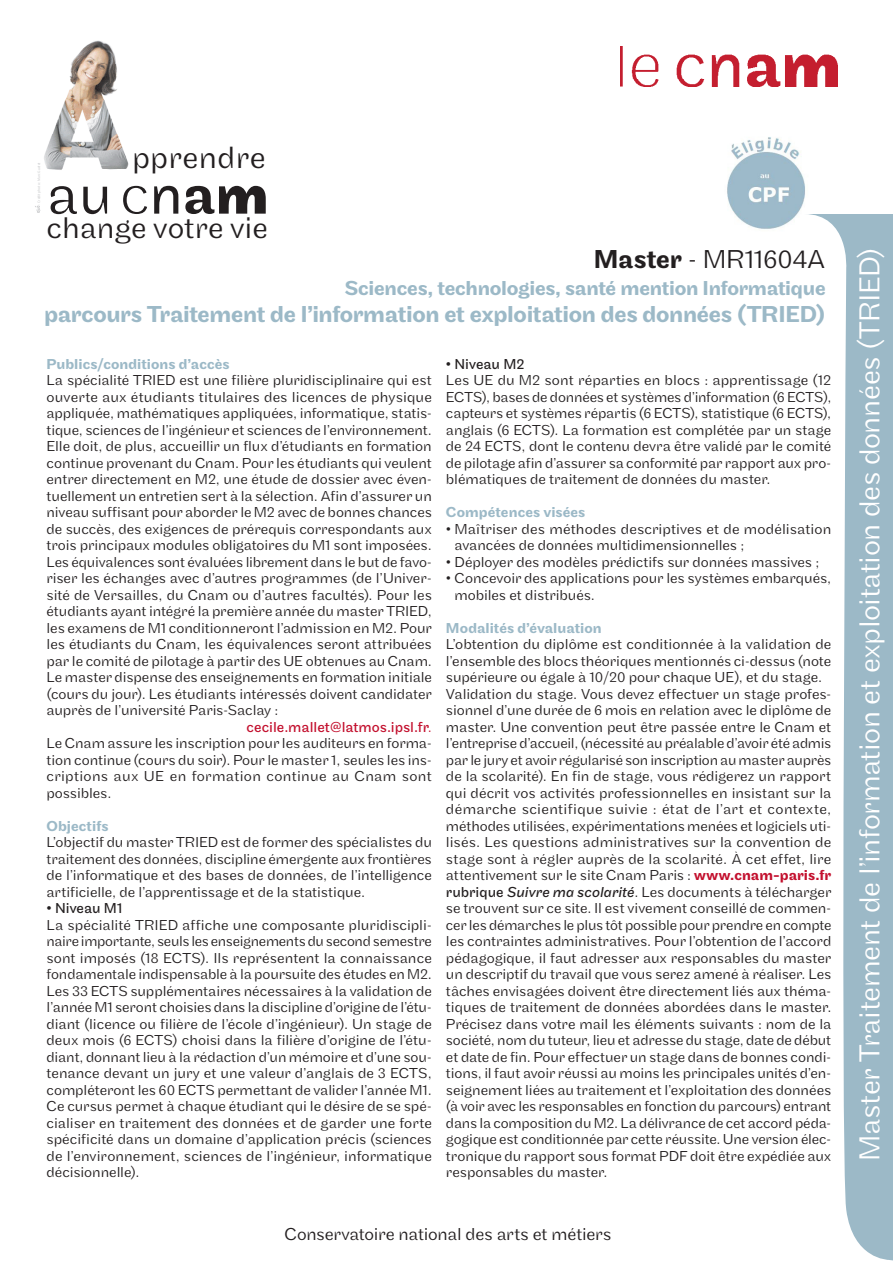
<style>
.page{position:relative;width:893px;height:1263px;background:#fff}
.page>*{position:absolute;margin:0;border:0;box-sizing:border-box;transform-origin:0 0}
.t1{font:300 58.65px "Maple";color:#231f20}
.t2{font:300 32.1px "Maple";letter-spacing:.015em;color:#231f20}
.t3{font:300 31.2px "Maple";color:#231f20}
.t4{font:300 30px "Maple";letter-spacing:-.015em;color:#fff}
.en_tete{font:300 27px "Maple";letter-spacing:-.005em;color:#231f20}
.en_tete-2{font:500 24px "Maple";letter-spacing:-.015em;color:#9cb9c7}
.en_tete-3{font:500 21px "Maple";letter-spacing:-.015em;color:#9cb9c7}
.Texte_courant{font:300 18px "Maple";letter-spacing:-.01em;color:#231f20}
.texte{font:300 15px/16.5px "Maple";color:#231f20;text-align:justify}
.texte-2{font:500 15px "Maple";letter-spacing:.005em;color:#9cb9c7}
.Texte_courant-2{font:500 15px "Maple";letter-spacing:.005em;color:#9cb9c7}
.texte-3{font:15px "Maple";color:#c3102e}
.texte-4{font:15px "Maple";color:#231f20}
.t5{font:3.6px "Myriad Pro";color:#c7c8ca}
.s1{font-weight:500}
.s2{font-weight:500;color:#c3102e}
.s3{font-weight:400}
.s4{font-weight:400;font-style:italic}
.s5{font-weight:300}
</style>
<div class="page">
<img style="left:727px;top:137px;width:78px;height:92px">
<svg style="left:804px;top:213px;width:89px;height:1048px;fill:#9cb9c7"></svg>
<img style="left:621px;top:47px;width:217px;height:40px">
<svg style="left:123px;top:186px;width:24px;height:28px"></svg>
<svg style="left:154px;top:186px;width:24px;height:28px"></svg>
<svg style="left:185px;top:186px;width:81px;height:28px"></svg>
<img style="left:44px;top:40px;width:85px;height:130px">
<svg style="left:35px;top:206px;width:6px;height:7px"></svg>
<p class="t5" style="left:37px;top:205px;width:44px;rotate:-90deg">- Crédit photo : Marc Guéret</p>
<p class="t1" style="left:47px;top:161px;width:67px">au</p>
<p class="t2" style="left:132px;top:139px;width:135px">pprendre</p>
<p class="t3" style="left:47px;top:210px;width:223px">change votre vie</p>
<p class="en_tete" style="left:594px;top:243px;width:233px"><span class="s1">Master</span> - MR11604A</p>
<p class="en_tete-3" style="left:344px;top:276px;width:483px">Sciences, technologies, santé mention Informatique</p>
<p class="en_tete-2" style="left:44px;top:300px;width:783px">parcours Traitement de l’information et exploitation des données (TRIED)</p>
<p class="texte-4" style="left:446px;top:355px;width:80px">• Niveau M2</p>
<p class="texte" style="left:446px;top:372px;width:387px">Les UE du M2 sont réparties en blocs : apprentissage (12<br>ECTS), bases de données et systèmes d’information (6 ECTS), capteurs et systèmes répartis (6 ECTS), statistique (6 ECTS), anglais (6 ECTS). La formation est complétée par un stage de 24 ECTS, dont le contenu devra être validé par le comité de pilotage afin d’assurer sa conformité par rapport aux pro&shy;blématiques de traitement de données du master.</p>
<p class="texte-2" style="left:446px;top:504px;width:141px">Compétences visées</p>
<p class="texte" style="left:454px;top:521px;width:378px;text-indent:-9px">• Maîtriser des méthodes descriptives et de modélisation avancées de données multidimensionnelles ;</p>
<p class="texte" style="left:446px;top:554px;width:375px">• Déployer des modèles prédictifs sur données massives ;</p>
<p class="texte" style="left:454px;top:570px;width:378px;text-indent:-9px">• Concevoir des applications pour les systèmes embarqués, mobiles et distribués.</p>
<p class="texte-2" style="left:446px;top:619px;width:157px">Modalités d’évaluation</p>
<p class="texte" style="left:446px;top:636px;width:387px">L’obtention du diplôme est conditionnée à la validation de l’ensemble des blocs théoriques mentionnés ci-dessus (note supérieure ou égale à 10/20 pour chaque UE), et du stage.</p>
<p class="texte" style="left:446px;top:686px;width:387px">Validation du stage. Vous devez effectuer un stage profes&shy;sionnel d’une durée de 6 mois en relation avec le diplôme de master. Une convention peut être passée entre le Cnam et l’entreprise d’accueil, (nécessité au préalable d’avoir été admis par le jury et avoir régularisé son inscription au master auprès de la scolarité). En fin de stage, vous rédigerez un rapport qui décrit vos activités professionnelles en insistant sur la démarche scientifique suivie : état de l’art et contexte, méthodes utilisées, expérimentations menées et logiciels uti&shy;lisés. Les questions administratives sur la convention de stage sont à régler auprès de la scolarité. À cet effet, lire attentivement sur le site Cnam Paris : <span class="s2">www.cnam-paris.fr </span><span class="s3">rubrique</span> <span class="s4">Suivre ma scolarité</span>. Les documents à télécharger se trouvent sur ce site. Il est vivement conseillé de commen&shy;cer les démarches le plus tôt possible pour prendre en compte les contraintes administratives. Pour l’obtention de l’accord pédagogique, il faut adresser aux responsables du master un descriptif du travail que vous serez amené à réaliser. Les tâches envisagées doivent être directement liés aux théma&shy;tiques de traitement de données abordées dans le master.<br>Précisez dans votre mail les éléments suivants : nom de la société, nom du tuteur, lieu et adresse du stage, date de début et date de fin. Pour effectuer un stage dans de bonnes condi&shy;tions, il faut avoir réussi au moins les principales unités d’en&shy;seignement liées au traitement et l’exploitation des données (à voir avec les responsables en fonction du parcours) entrant dans la composition du M2. La délivrance de cet accord péda&shy;gogique est conditionnée par cette réussite. Une version élec&shy;tronique du rapport sous format PDF doit être expédiée aux responsables du master.</p>
<p class="Texte_courant-2" style="left:47px;top:355px;width:185px">Publics/conditions d’accès</p>
<p class="texte" style="left:47px;top:372px;width:387px">La spécialité TRIED est une filière pluridisciplinaire qui est ouverte aux étudiants titulaires des licences de physique appliquée, mathématiques appliquées, informatique, statis&shy;tique, sciences de l’ingénieur et sciences de l’environnement.<br>Elle doit, de plus, accueillir un flux d’étudiants en formation continue provenant du Cnam. Pour les étudiants qui veulent entrer directement en M2, une étude de dossier avec éven&shy;tuellement un entretien sert à la sélection. Afin d’assurer un niveau suffisant pour aborder le M2 avec de bonnes chances de succès, des exigences de prérequis correspondants aux trois principaux modules obligatoires du M1 sont imposées.<br>Les équivalences sont évaluées librement dans le but de favo&shy;riser les échanges avec d’autres programmes (de l’Univer&shy;sité de Versailles, du Cnam ou d’autres facultés). Pour les étudiants ayant intégré la première année du master TRIED, les examens de M1 conditionneront l’admission en M2. Pour les étudiants du Cnam, les équivalences seront attribuées par le comité de pilotage à partir des UE obtenues au Cnam.</p>
<p class="texte" style="left:47px;top:669px;width:387px">Le master dispense des enseignements en formation initiale (cours du jour). Les étudiants intéressés doivent candidater auprès de l’université Paris-Saclay :</p>
<p class="texte-3" style="left:247px;top:718px;width:187px">cecile.mallet@latmos.ipsl.fr<span class="s5">.</span></p>
<p class="texte" style="left:47px;top:735px;width:387px">Le Cnam assure les inscription pour les auditeurs en forma&shy;tion continue (cours du soir). Pour le master 1, seules les ins&shy;criptions aux UE en formation continue au Cnam sont possibles.</p>
<p class="Texte_courant-2" style="left:47px;top:817px;width:64px">Objectifs</p>
<p class="texte" style="left:47px;top:834px;width:387px">L’objectif du master TRIED est de former des spécialistes du traitement des données, discipline émergente aux frontières de l’informatique et des bases de données, de l’intelligence artificielle, de l’apprentissage et de la statistique.</p>
<p class="texte-4" style="left:47px;top:900px;width:77px">• Niveau M1</p>
<p class="texte" style="left:47px;top:917px;width:387px">La spécialité TRIED affiche une composante pluridiscipli&shy;naire importante, seuls les enseignements du second semestre sont imposés (18 ECTS). Ils représentent la connaissance fondamentale indispensable à la poursuite des études en M2.</p>
<p class="texte" style="left:47px;top:983px;width:387px">Les 33 ECTS supplémentaires nécessaires à la validation de l’année M1 seront choisies dans la discipline d’origine de l’étu&shy;diant (licence ou filière de l’école d’ingénieur). Un stage de deux mois (6 ECTS) choisi dans la filière d’origine de l’étu&shy;diant, donnant lieu à la rédaction d’un mémoire et d’une sou&shy;tenance devant un jury et une valeur d’anglais de 3 ECTS, compléteront les 60 ECTS permettant de valider l’année M1.</p>
<p class="texte" style="left:47px;top:1098px;width:387px">Ce cursus permet à chaque étudiant qui le désire de se spé&shy;cialiser en traitement des données et de garder une forte spécificité dans un domaine d’application précis (sciences de l’environnement, sciences de l’ingénieur, informatique décisionnelle).</p>
<p class="Texte_courant" style="left:284px;top:1224px;width:329px">Conservatoire national des arts et métiers</p>
<p class="t4" style="left:852px;top:1161px;width:915px;rotate:-90deg">Master Traitement de l’information et exploitation des données (TRIED)</p>
</div>
